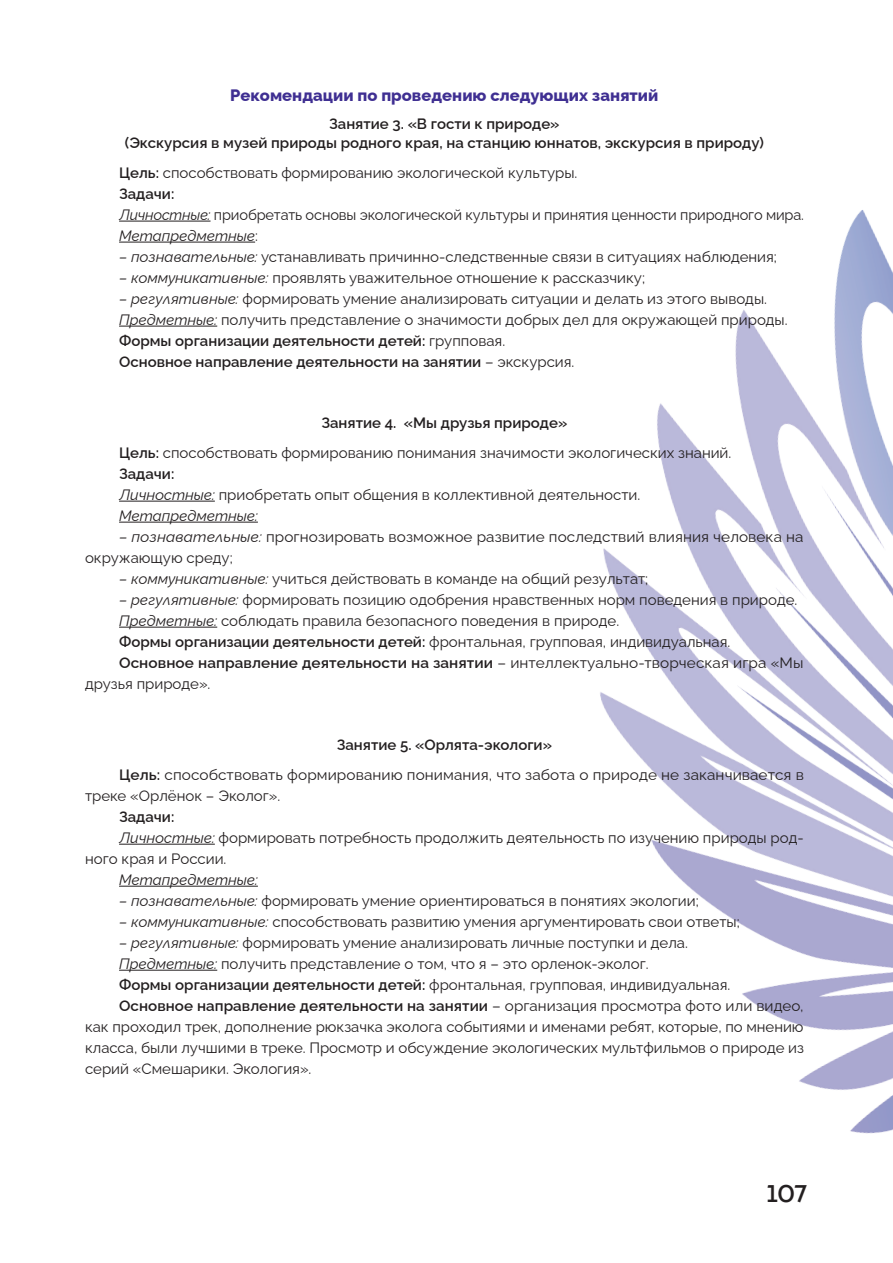
<style>
.page{position:relative;width:893px;height:1263px;background:#fff}
.page>*{position:absolute;margin:0;border:0;box-sizing:border-box;transform-origin:0 0}
.t1{font:27px "ALS Sector";color:#231f20}
.t2{font:800 16.5px "Raleway";color:#3f2f92}
.t3{font:15px/21px "Raleway";color:#231f20}
.t4{font:600 15px/19.5px "Raleway";color:#231f20;text-align:center}
.t5{font:italic 15px "Raleway";color:#231f20}
.s1{font-weight:600}
.s2{font-style:italic}
.s3{font-weight:400}
</style>
<div class="page">
<img style="left:600px;top:210px;width:293px;height:924px">
<hr style="left:119px;top:221px;width:92px;height:1px;background:#231f20">
<hr style="left:119px;top:242px;width:136px;height:1px;background:#231f20">
<hr style="left:119px;top:326px;width:98px;height:1px;background:#231f20">
<hr style="left:119px;top:501px;width:96px;height:1px;background:#231f20">
<hr style="left:119px;top:522px;width:139px;height:1px;background:#231f20">
<hr style="left:119px;top:627px;width:98px;height:1px;background:#231f20">
<hr style="left:119px;top:844px;width:96px;height:1px;background:#231f20">
<hr style="left:119px;top:886px;width:139px;height:1px;background:#231f20">
<hr style="left:119px;top:970px;width:98px;height:1px;background:#231f20">
<p class="t2" style="left:230px;top:82px;width:430px">Рекомендации по проведению следующих занятий</p>
<p class="t4" style="left:125px;top:112px;width:640px">Занятие 3. «В гости к природе»<br>(Экскурсия в музей природы родного края, на станцию юннатов, экскурсия в природу)</p>
<p class="t3" style="left:119px;top:160px;width:686px"><span class="s1">Цель:</span> способствовать формированию экологической культуры.<br><span class="s1">Задачи:<br></span><span class="s2">Личностные:</span> приобретать основы экологической культуры и принятия ценности природного мира.<br><span class="s2">Метапредметные</span>:</p>
<p class="t3" style="left:119px;top:244px;width:659px"><span class="s2">– познавательные:</span> устанавливать причинно-следственные связи в ситуациях наблюдения;</p>
<p class="t3" style="left:119px;top:265px;width:528px"><span class="s2">– коммуникативные:</span> проявлять уважительное отношение к рассказчику;</p>
<p class="t3" style="left:119px;top:286px;width:670px"><span class="s2">– регулятивные:</span> формировать умение анализировать ситуации и делать из этого выводы.<br><span class="s2">Предметные:</span> получить представление о значимости добрых дел для окружающей природы.<br><span class="s1">Формы организации деятельности детей:</span> групповая.<br><span class="s1">Основное направление деятельности на занятии</span> – экскурсия.</p>
<p class="t3" style="left:119px;top:406px;width:614px;line-height:29.5px;text-indent:202px"><span class="s1">Занятие 4. «Мы друзья природе»<br>Цель:</span> способствовать формированию понимания значимости экологических знаний.</p>
<p class="t3" style="left:119px;top:461px;width:523px"><span class="s1">Задачи:<br></span><span class="s2">Личностные:</span> приобретать опыт общения в коллективной деятельности.<br><span class="s2">Метапредметные:</span></p>
<p class="t3" style="left:85px;top:524px;width:720px;text-indent:34px"><span class="s2">– познавательные:</span> прогнозировать возможное развитие последствий влияния человека на окружающую среду;</p>
<p class="t3" style="left:119px;top:566px;width:531px"><span class="s2">– коммуникативные:</span> учиться действовать в команде на общий результат;</p>
<p class="t3" style="left:119px;top:587px;width:680px"><span class="s2">– регулятивные:</span> формировать позицию одобрения нравственных норм поведения в природе.</p>
<p class="t3" style="left:119px;top:608px;width:502px"><span class="s2">Предметные:</span> соблюдать правила безопасного поведения в природе.</p>
<p class="t3" style="left:119px;top:629px;width:613px"><span class="s1">Формы организации деятельности детей:</span> фронтальная, групповая, индивидуальная.</p>
<p class="t4" style="left:119px;top:651px;width:686px">Основное направление деятельности на занятии <span class="s3">– интеллектуально-творческая игра «Мы</span></p>
<p class="t3" style="left:85px;top:671px;width:127px">друзья природе».</p>
<p class="t3" style="left:119px;top:728px;width:686px;line-height:29.5px;text-indent:218px"><span class="s1">Занятие 5. «Орлята-экологи»<br>Цель:</span> способствовать формированию понимания, что забота о природе не заканчивается в</p>
<p class="t3" style="left:85px;top:783px;width:197px">треке «Орлёнок – Эколог».</p>
<p class="t4" style="left:119px;top:805px;width:57px">Задачи:</p>
<p class="t3" style="left:119px;top:825px;width:686px"><span class="s2">Личностные:</span> формировать потребность продолжить деятельность по изучению природы род-</p>
<p class="t3" style="left:85px;top:846px;width:143px">ного края и России.</p>
<p class="t5" style="left:119px;top:867px;width:140px">Метапредметные:</p>
<p class="t3" style="left:119px;top:888px;width:581px"><span class="s2">– познавательные:</span> формировать умение ориентироваться в понятиях экологии;</p>
<p class="t3" style="left:119px;top:909px;width:622px"><span class="s2">– коммуникативные:</span> способствовать развитию умения аргументировать свои ответы;</p>
<p class="t3" style="left:119px;top:930px;width:570px"><span class="s2">– регулятивные:</span> формировать умение анализировать личные поступки и дела.</p>
<p class="t3" style="left:119px;top:951px;width:531px"><span class="s2">Предметные:</span> получить представление о том, что я – это орленок-эколог.</p>
<p class="t3" style="left:119px;top:972px;width:613px"><span class="s1">Формы организации деятельности детей:</span> фронтальная, групповая, индивидуальная.</p>
<p class="t4" style="left:119px;top:994px;width:686px">Основное направление деятельности на занятии <span class="s3">– организация просмотра фото или видео,</span></p>
<p class="t3" style="left:85px;top:1014px;width:720px">как проходил трек, дополнение рюкзачка эколога событиями и именами ребят, которые, по мнению</p>
<p class="t3" style="left:85px;top:1035px;width:720px">класса, были лучшими в треке. Просмотр и обсуждение экологических мультфильмов о природе из</p>
<p class="t3" style="left:85px;top:1056px;width:228px">серий «Смешарики. Экология».</p>
<h1 class="t1" style="left:767px;top:1179px;width:41px">107</h1>
</div>
